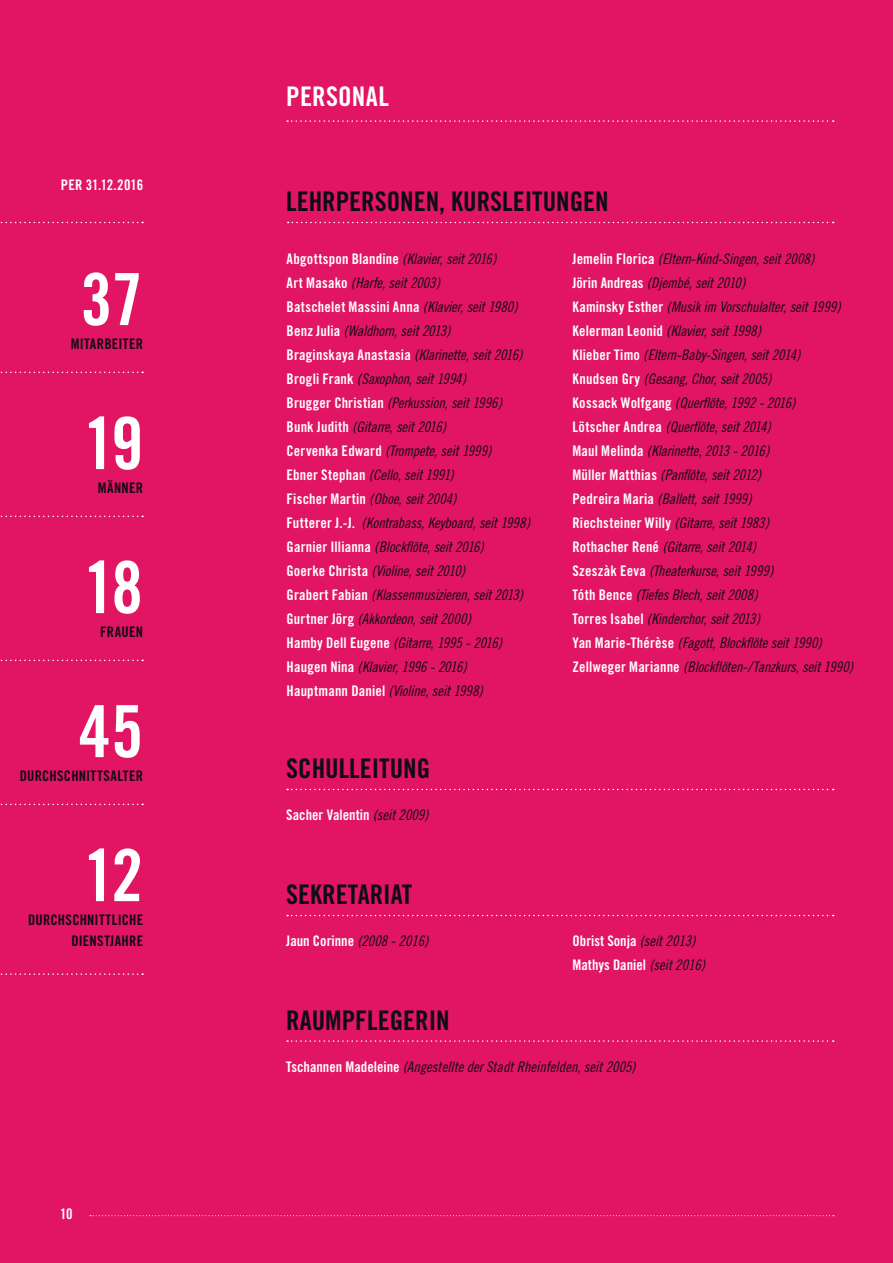
<style>
.page{position:relative;width:893px;height:1263px;background:#e21464}
.page>*{position:absolute;margin:0;border:0;box-sizing:border-box;transform-origin:0 0}
.t1{font:72px/144px "Trade Gothic Bold Cond Twenty";letter-spacing:-.055em;color:#fff;text-align:justify}
.t2{font:27px "Trade Gothic Bold Cond Twenty";color:#0e0c15}
.t3{font:27px "Trade Gothic Bold Cond Twenty";letter-spacing:.01em;color:#fff}
.t4{font:14.55px/24px "Trade Gothic Cond Eighteen Obl";letter-spacing:-.01em;color:#0e0c15}
.t5{font:14.55px/24px "Trade Gothic Bold Cond Twenty";color:#fff}
.t6{font:14.55px/21px "Trade Gothic Bold Cond Twenty";letter-spacing:.02em;color:#0e0c15;text-align:right}
.s1{font-family:"Trade Gothic Cond Eighteen Obl";color:#0e0c15}
.s2{font-family:"Trade Gothic Bold Cond Twenty";color:#fff}
</style>
<div class="page">
<svg style="left:287px;top:789px;width:547px;height:1px"></svg>
<svg style="left:287px;top:915px;width:547px;height:1px"></svg>
<svg style="left:287px;top:1040px;width:547px;height:2px"></svg>
<svg style="left:288px;top:222px;width:546px;height:1px"></svg>
<svg style="left:0;top:222px;width:143px;height:1px"></svg>
<svg style="left:0;top:372px;width:143px;height:1px"></svg>
<svg style="left:0;top:516px;width:143px;height:1px"></svg>
<svg style="left:0;top:660px;width:143px;height:1px"></svg>
<svg style="left:0;top:804px;width:143px;height:1px"></svg>
<svg style="left:0;top:973px;width:143px;height:2px"></svg>
<svg style="left:286px;top:120px;width:548px;height:2px"></svg>
<svg style="left:90px;top:1215px;width:744px;height:1px"></svg>
<p class="t5" style="left:61px;top:173px;width:84px">per 31.12.2016</p>
<h1 class="t1" style="left:79px;top:227px;width:66px">37<br>19<br>18<br>45<br>12</h1>
<p class="t6" style="left:71px;top:333px;width:74px">mitarbeiter</p>
<p class="t6" style="left:98px;top:477px;width:47px">männer</p>
<p class="t6" style="left:100px;top:621px;width:43px">frauen</p>
<p class="t6" style="left:20px;top:765px;width:125px">Durchschnittsalter</p>
<p class="t6" style="left:28px;top:909px;width:116px">Durchschnittliche<br>Dienstjahre</p>
<p class="t5" style="left:60px;top:1201px;width:14px">10</p>
<h2 class="t3" style="left:286px;top:80px;width:100px">personal</h2>
<h2 class="t2" style="left:286px;top:185px;width:321px">Lehrpersonen, kursleitungen</h2>
<p class="t5" style="left:287px;top:246px;width:211px">Abgottspon Blandine <span class="s1">(Klavier, seit 2016)</span></p>
<p class="t4" style="left:287px;top:270px;width:155px"><span class="s2">Art Masako</span> (Harfe, seit 2003)</p>
<p class="t5" style="left:287px;top:294px;width:233px">Batschelet Massini Anna <span class="s1">(Klavier, seit 1980)</span></p>
<p class="t4" style="left:287px;top:318px;width:245px"><span class="s2">Benz Julia</span> (Waldhorn, seit 2013)<br><span class="s2">Braginskaya Anastasia</span> (Klarinette, seit 2016)<br><span class="s2">Brogli Frank</span> (Saxophon, seit 1994)<br><span class="s2">Brugger Christian</span> (Perkussion, seit 1996)<br><span class="s2">Bunk Judith</span> (Gitarre, seit 2016)<br><span class="s2">Cervenka Edward</span> (Trompete, seit 1999)<br><span class="s2">Ebner Stephan</span> (Cello, seit 1991)<br><span class="s2">Fischer Martin</span> (Oboe, seit 2004)<br><span class="s2">Futterer J.-J.</span> (Kontrabass, Keyboard, seit 1998)<br><span class="s2">Garnier Illianna</span> (Blockflöte, seit 2016)<br><span class="s2">Goerke Christa</span> (Violine, seit 2010)<br><span class="s2">Grabert Fabian</span> (Klassenmusizieren, seit 2013)<br><span class="s2">Gurtner Jörg</span> (Akkordeon, seit 2000)<br><span class="s2">Hamby Dell Eugene</span> (Gitarre, 1995 - 2016)<br><span class="s2">Haugen Nina</span> (Klavier, 1996 - 2016)<br><span class="s2">Hauptmann Daniel</span> (Violine, seit 1998)</p>
<h2 class="t2" style="left:286px;top:752px;width:145px">schulleitung</h2>
<p class="t5" style="left:286px;top:803px;width:144px">Sacher Valentin <span class="s1">(seit 2009)</span></p>
<h2 class="t2" style="left:286px;top:878px;width:127px">sekretariat</h2>
<p class="t4" style="left:572px;top:246px;width:282px"><span class="s2">Jemelin Florica</span> (Eltern-Kind-Singen, seit 2008)<br><span class="s2">Jörin Andreas</span> (Djembé, seit 2010)<br><span class="s2">Kaminsky Esther</span> (Musik im Vorschulalter, seit 1999)<br><span class="s2">Kelerman Leonid</span> (Klavier, seit 1998)<br><span class="s2">Klieber Timo</span> (Eltern-Baby-Singen, seit 2014)<br><span class="s2">Knudsen Gry</span> (Gesang, Chor, seit 2005)<br><span class="s2">Kossack Wolfgang</span> (Querflöte, 1992 - 2016)<br><span class="s2">Lötscher Andrea</span> (Querflöte, seit 2014)<br><span class="s2">Maul Melinda</span> (Klarinette, 2013 - 2016)<br><span class="s2">Müller Matthias</span> (Panflöte, seit 2012)<br><span class="s2">Pedreira Maria</span> (Ballett, seit 1999)<br><span class="s2">Riechsteiner Willy</span> (Gitarre, seit 1983)<br><span class="s2">Rothacher René</span> (Gitarre, seit 2014)<br><span class="s2">Szeszàk Eeva</span> (Theaterkurse, seit 1999)<br><span class="s2">Tóth Bence</span> (Tiefes Blech, seit 2008)<br><span class="s2">Torres I sabel</span> (Kinderchor, seit 2013)<br><span class="s2">Yan Marie-Thérèse</span> (Fagott, Blockflöte seit 1990)<br><span class="s2">Zellweger Marianne</span> (Blockflöten-/Tanzkurs, seit 1990)</p>
<p class="t5" style="left:286px;top:928px;width:144px">Jaun Corinne <span class="s1">(2008 - 2016)</span></p>
<p class="t5" style="left:573px;top:928px;width:134px">Obrist Sonja <span class="s1">(seit 2013)<br></span>Mathys Daniel <span class="s1">(seit 2016)</span></p>
<h2 class="t2" style="left:286px;top:1003px;width:162px">raumpflegerin</h2>
<p class="t4" style="left:286px;top:1055px;width:351px"><span class="s2">Tschannen Madeleine</span> (Angestellte der Stadt Rheinfelden, seit 2005)</p>
</div>
